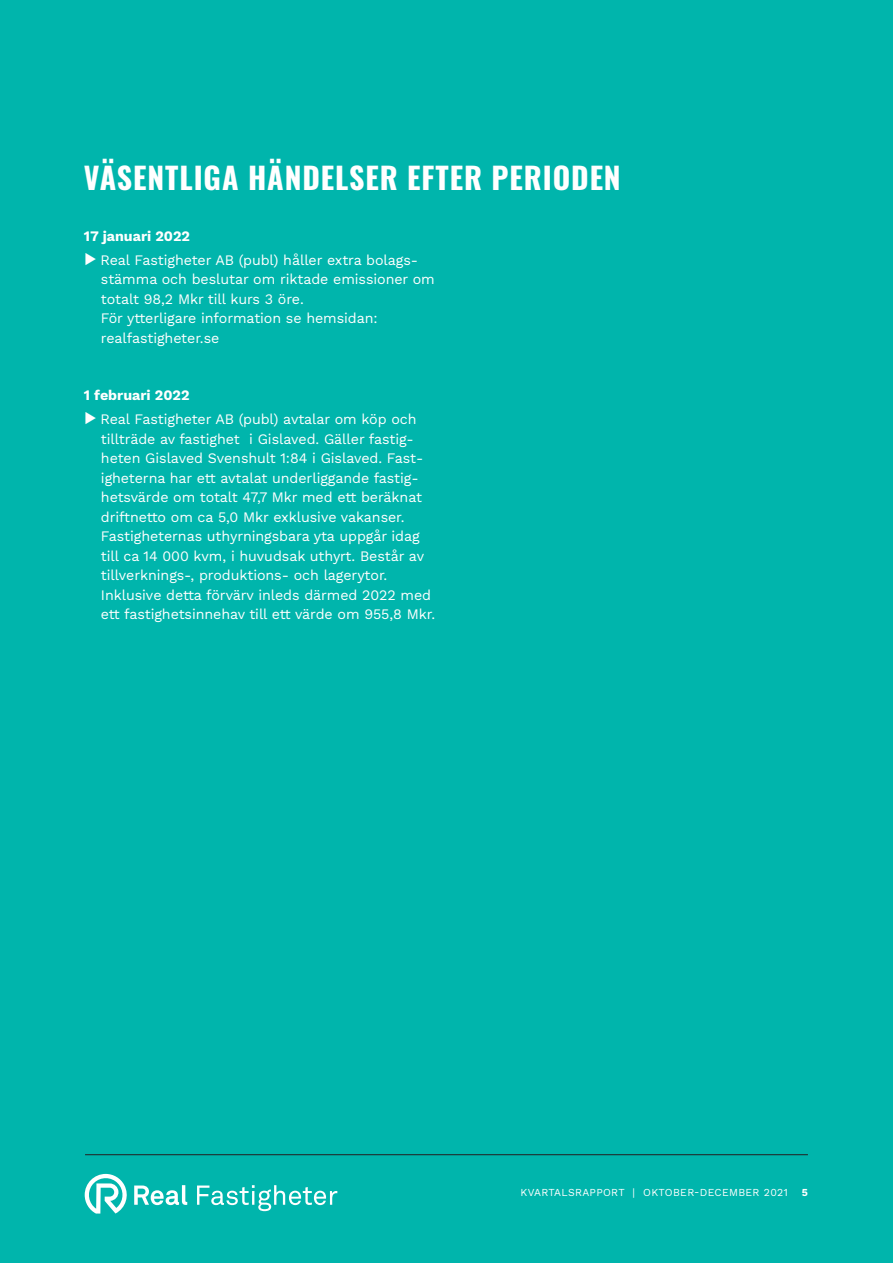
<style>
.page{position:relative;width:893px;height:1263px;background:#00b5ac}
.page>*{position:absolute;margin:0;border:0;box-sizing:border-box;transform-origin:0 0}
.t1{font:700 30px "Oswald";letter-spacing:.03em;color:#fff}
.t2{font:14.25px/19.5px "Work Sans";letter-spacing:-.005em;color:#fff}
.t3{font:10.5px "Work Sans";letter-spacing:.03em;color:#fff}
.t4{font:700 10.5px "Work Sans";color:#fff}
.s1{font-weight:700}
.s2{font-size:18px}
</style>
<div class="page">
<hr style="left:85px;top:1154px;width:723px;height:1px;background:#231f20">
<svg style="left:197px;top:1185px;width:141px;height:26px"></svg>
<svg style="left:85px;top:1174px;width:103px;height:39px"></svg>
<h1 class="t1" style="left:84px;top:162px;width:538px">VÄSENTLIGA HÄNDELSER EFTER PERIODEN</h1>
<p class="t2" style="left:84px;top:224px;width:336px;line-height:23.7px"><span class="s1">17 januari 2022<br></span><span class="s2">▶</span> Real Fastigheter AB (publ) håller extra bolags-</p>
<p class="t2" style="left:101px;top:269px;width:335px">stämma och beslutar om riktade emissioner om totalt 98,2 Mkr till kurs 3 öre.<br>För ytterligare information se hemsidan: realfastigheter.se</p>
<p class="t2" style="left:84px;top:383px;width:334px;line-height:23.7px"><span class="s1">1 februari 2022<br></span><span class="s2">▶</span> Real Fastigheter AB (publ) avtalar om köp och</p>
<p class="t2" style="left:101px;top:428px;width:336px">tillträde av fastighet i Gislaved. Gäller fastig&shy;heten Gislaved Svenshult 1:84 i Gislaved. Fast&shy;igheterna har ett avtalat underliggande fastig&shy;hetsvärde om totalt 47,7 Mkr med ett beräknat driftnetto om ca 5,0 Mkr exklusive vakanser.<br>Fastigheternas uthyrningsbara yta uppgår idag till ca 14 000 kvm, i huvudsak uthyrt. Består av tillverknings-, produktions- och lagerytor.<br>Inklusive detta förvärv inleds därmed 2022 med ett fastighetsinnehav till ett värde om 955,8 Mkr.</p>
<p class="t3" style="left:520px;top:1185px;width:269px">KVARTALSRAPPORT | OKTOBER-DECEMBER 2021</p>
<p class="t4" style="left:802px;top:1187px;width:8px">5</p>
</div>
